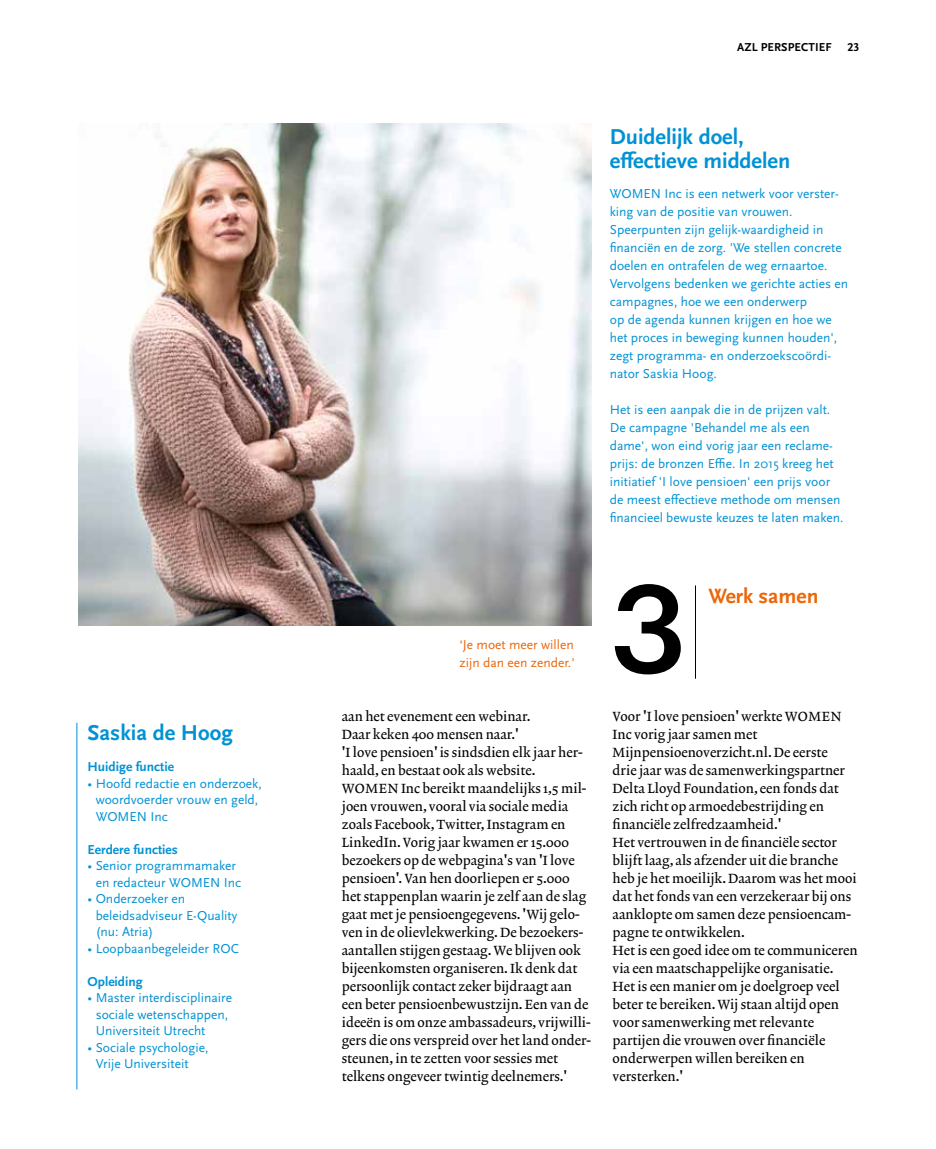
<style>
.page{position:relative;width:936px;height:1149px;background:#fff}
.page>*{position:absolute;margin:0;border:0;box-sizing:border-box;transform-origin:0 0}
.t1{font:700 22.5px/24px "Scala Sans OT";color:#0092d4}
.t2{font:700 21.6px "Scala Sans OT";color:#ec6608}
.t3{font:13.5px/18px "Lexicon No 2 Roman A";color:#000}
.t4{font:13.5px/18px "Scala Sans OT";color:#0092d4}
.t5{font:700 13.5px "Scala Sans OT";color:#0092d4}
.t6{font:13.5px/18px "Scala Sans OT";color:#ec6608}
.t7{font:700 12px "Scala Sans OT";letter-spacing:.01em;color:#000}
</style>
<div class="page">
<img style="left:79px;top:123px;width:512px;height:502px">
<hr style="left:77px;top:722px;width:1px;height:367px;background:#0092d4">
<svg style="left:614px;top:584px;width:66px;height:90px"></svg>
<hr style="left:695px;top:585px;width:1px;height:93px;background:#000">
<h1 class="t1" style="left:87px;top:720px;width:147px">Saskia de Hoog</h1>
<p class="t5" style="left:87px;top:759px;width:88px">Huidige functie</p>
<p class="t4" style="left:96px;top:775px;width:168px;line-height:16.5px;text-indent:-8px">• Hoofd redactie en onderzoek, woordvoerder vrouw en geld,<br>WOMEN Inc</p>
<p class="t5" style="left:87px;top:841px;width:92px">Eerdere functies</p>
<p class="t4" style="left:96px;top:857px;width:147px;line-height:16.5px;text-indent:-8px">• Senior programmamaker en redacteur WOMEN Inc</p>
<p class="t4" style="left:96px;top:890px;width:143px;line-height:16.5px;text-indent:-8px">• Onderzoeker en beleidsadviseur E-Quality (nu: Atria)</p>
<p class="t4" style="left:87px;top:939px;width:153px">• Loopbaanbegeleider ROC</p>
<p class="t5" style="left:87px;top:973px;width:57px">Opleiding</p>
<p class="t4" style="left:96px;top:989px;width:138px;line-height:16.5px;text-indent:-8px">• Master interdisciplinaire sociale wetenschappen,<br>Universiteit Utrecht</p>
<p class="t4" style="left:96px;top:1039px;width:114px;line-height:16.5px;text-indent:-8px">• Sociale psychologie,<br>Vrije Universiteit</p>
<p class="t7" style="left:737px;top:41px;width:96px">AZL PERSPECTIEF</p>
<p class="t7" style="left:847px;top:41px;width:13px">23</p>
<h1 class="t1" style="left:609px;top:125px;width:182px">Duidelijk doel, effectieve middelen</h1>
<p class="t4" style="left:609px;top:185px;width:240px">WOMEN Inc is een netwerk voor verster&shy;king van de positie van vrouwen.<br>Speerpunten zijn gelijk-waardigheid in financiën en de zorg. 'We stellen concrete doelen en ontrafelen de weg ernaartoe.<br>Vervolgens bedenken we gerichte acties en campagnes, hoe we een onderwerp<br>op de agenda kunnen krijgen en hoe we het proces in beweging kunnen houden', zegt programma- en onderzoekscoördi&shy;nator Saskia Hoog.</p>
<p class="t4" style="left:609px;top:401px;width:235px">Het is een aanpak die in de prijzen valt.<br>De campagne 'Behandel me als een dame', won eind vorig jaar een reclame&shy;prijs: de bronzen Effie. In 2015 kreeg het initiatief 'I love pensioen' een prijs voor de meest effectieve methode om mensen financieel bewuste keuzes te laten maken.</p>
<p class="t6" style="left:459px;top:635px;width:117px">‘Je moet meer willen zijn dan een zender.'</p>
<p class="t3" style="left:342px;top:707px;width:251px">aan het evenement een webinar.<br>Daar keken 400 mensen naar.'<br>'I love pensioen' is sindsdien elk jaar her&shy;haald, en bestaat ook als website.<br>WOMEN Inc bereikt maandelijks 1,5 mil&shy;joen vrouwen, vooral via sociale media zoals Facebook, Twitter, Instagram en LinkedIn. Vorig jaar kwamen er 15.000 bezoekers op de webpagina's van 'I love pensioen'. Van hen doorliepen er 5.000 het stappenplan waarin je zelf aan de slag gaat met je pensioengegevens. 'Wij gelo&shy;ven in de olievlekwerking. De bezoekers&shy;aantallen stijgen gestaag. We blijven ook bijeenkomsten organiseren. Ik denk dat persoonlijk contact zeker bijdraagt aan een beter pensioenbewustzijn. Een van de ideeën is om onze ambassadeurs, vrijwilli&shy;gers die ons verspreid over het land onder&shy;steunen, in te zetten voor sessies met telkens ongeveer twintig deelnemers.'</p>
<h2 class="t2" style="left:708px;top:583px;width:112px">Werk samen</h2>
<p class="t3" style="left:612px;top:707px;width:246px">Voor 'I love pensioen' werkte WOMEN Inc vorig jaar samen met Mijnpensioenoverzicht.nl. De eerste<br>drie jaar was de samenwerkingspartner Delta Lloyd Foundation, een fonds dat zich richt op armoedebestrijding en financiële zelfredzaamheid.'<br>Het vertrouwen in de financiële sector blijft laag, als afzender uit die branche heb je het moeilijk. Daarom was het mooi dat het fonds van een verzekeraar bij ons aanklopte om samen deze pensioencam&shy;pagne te ontwikkelen.<br>Het is een goed idee om te communiceren via een maatschappelijke organisatie.<br>Het is een manier om je doelgroep veel beter te bereiken. Wij staan altijd open voor samenwerking met relevante partijen die vrouwen over financiële onderwerpen willen bereiken en versterken.'</p>
</div>
